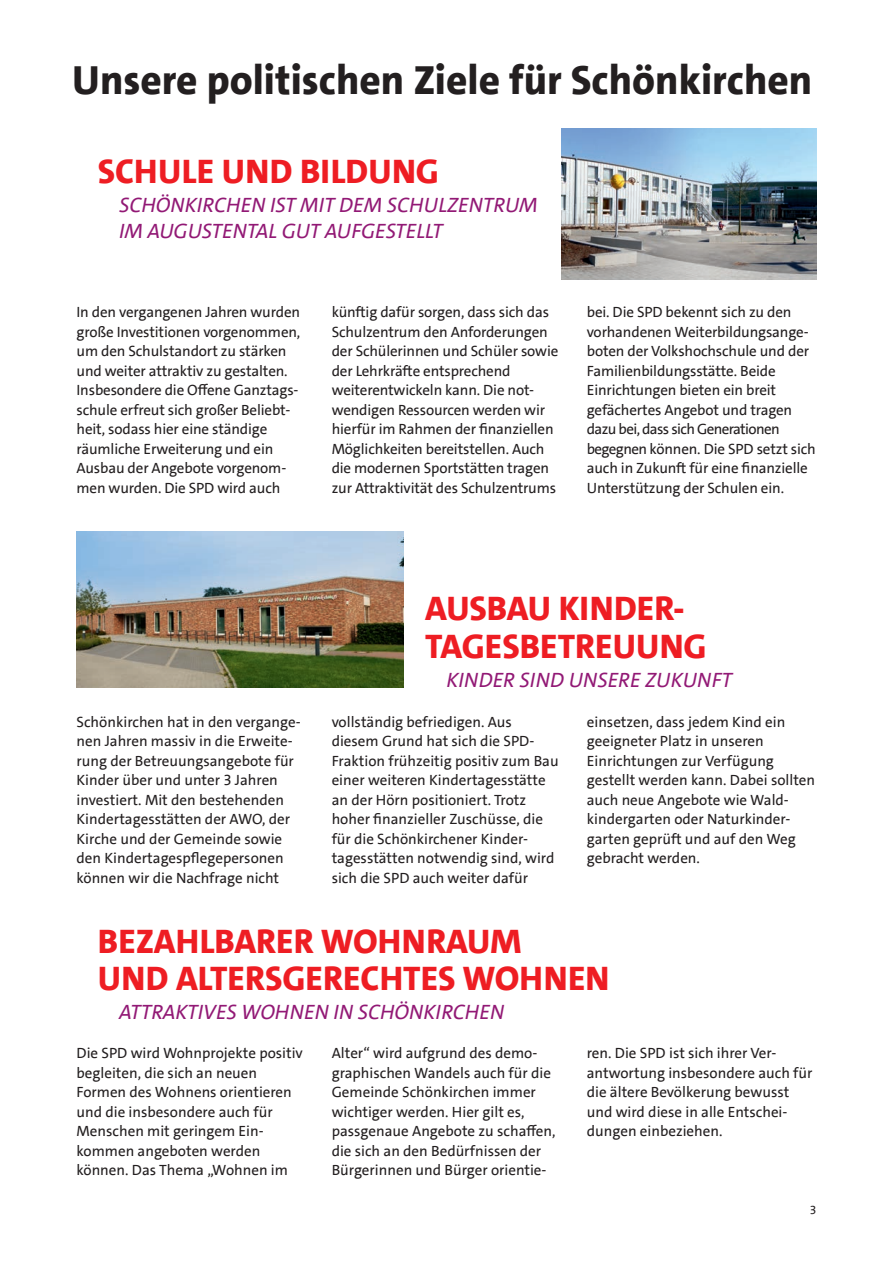
<style>
.page{position:relative;width:893px;height:1263px;background:#fff}
.page>*{position:absolute;margin:0;border:0;box-sizing:border-box;transform-origin:0 0}
.t1{font:800 41.25px "SPD The Sans";color:#231f20}
.t2{font:800 34.5px/37.5px "SPD The Sans Versal";color:#ee1d23}
.t3{font:italic 21px/25.2px "SPD The Sans Versal";color:#921975}
.t4{font:15px/19.5px "SPD The Sans";color:#231f20}
.t5{font:12px "SPD The Sans";color:#231f20}
</style>
<div class="page">
<svg style="left:76px;top:128px;width:741px;height:560px"></svg>
<h1 class="t1" style="left:72px;top:54px;width:741px">Unsere politischen Ziele für Schönkirchen</h1>
<h2 class="t2" style="left:98px;top:153px;width:343px">SCHULE UND BILDUNG</h2>
<h3 class="t3" style="left:119px;top:193px;width:420px">SCHÖNKIRCHEN IST MIT DEM SCHULZENTRUM<br>IM AUGUSTENTAL GUT AUFGESTELLT</h3>
<p class="t4" style="left:77px;top:303px;width:225px">In den vergangenen Jahren wurden große Investitionen vorgenommen, um den Schulstandort zu stärken und weiter attraktiv zu gestalten.<br>Insbesondere die Offene Ganztags&shy;schule erfreut sich großer Beliebt&shy;heit, sodass hier eine ständige räumliche Erweiterung und ein<br>Ausbau der Angebote vorgenom&shy;men wurden. Die SPD wird auch</p>
<p class="t4" style="left:332px;top:303px;width:228px">künftig dafür sorgen, dass sich das Schulzentrum den Anforderungen der Schülerinnen und Schüler sowie der Lehrkräfte entsprechend weiterentwickeln kann. Die not&shy;wendigen Ressourcen werden wir hierfür im Rahmen der finanziellen Möglichkeiten bereitstellen. Auch die modernen Sportstätten tragen zur Attraktivität des Schulzentrums</p>
<p class="t4" style="left:587px;top:303px;width:231px">bei. Die SPD bekennt sich zu den vorhandenen Weiterbildungsange&shy;boten der Volkshochschule und der Familienbildungsstätte. Beide Einrichtungen bieten ein breit gefächertes Angebot und tragen dazu bei, dass sich Generationen begegnen können. Die SPD setzt sich auch in Zukunft für eine finanzielle Unterstützung der Schulen ein.</p>
<h2 class="t2" style="left:425px;top:590px;width:283px">AUSBAU KINDER-<br>TAGESBETREUUNG</h2>
<h3 class="t3" style="left:446px;top:668px;width:287px">KINDER SIND UNSERE ZUKUNFT</h3>
<p class="t4" style="left:77px;top:712px;width:226px">Schönkirchen hat in den vergange&shy;nen Jahren massiv in die Erweite&shy;rung der Betreuungsangebote für<br>Kinder über und unter 3 Jahren investiert. Mit den bestehenden<br>Kindertagesstätten der AWO, der<br>Kirche und der Gemeinde sowie den Kindertagespflegepersonen können wir die Nachfrage nicht</p>
<p class="t4" style="left:332px;top:712px;width:229px">vollständig befriedigen. Aus diesem Grund hat sich die SPD-<br>Fraktion frühzeitig positiv zum Bau einer weiteren Kindertagesstätte an der Hörn positioniert. Trotz hoher finanzieller Zuschüsse, die für die Schönkirchener Kinder&shy;tagesstätten notwendig sind, wird sich die SPD auch weiter dafür</p>
<p class="t4" style="left:587px;top:712px;width:230px">einsetzen, dass jedem Kind ein geeigneter Platz in unseren<br>Einrichtungen zur Verfügung gestellt werden kann. Dabei sollten auch neue Angebote wie Wald&shy;kindergarten oder Naturkinder&shy;garten geprüft und auf den Weg gebracht werden.</p>
<h2 class="t2" style="left:98px;top:922px;width:513px">BEZAHLBARER WOHNRAUM<br>UND ALTERSGERECHTES WOHNEN</h2>
<h3 class="t3" style="left:119px;top:1000px;width:387px">ATTRAKTIVES WOHNEN IN SCHÖNKIRCHEN</h3>
<p class="t4" style="left:77px;top:1044px;width:228px">Die SPD wird Wohnprojekte positiv begleiten, die sich an neuen<br>Formen des Wohnens orientieren und die insbesondere auch für<br>Menschen mit geringem Ein&shy;kommen angeboten werden können. Das Thema „Wohnen im</p>
<p class="t4" style="left:332px;top:1044px;width:225px">Alter“ wird aufgrund des demo&shy;graphischen Wandels auch für die<br>Gemeinde Schönkirchen immer wichtiger werden. Hier gilt es, passgenaue Angebote zu schaffen, die sich an den Bedürfnissen der<br>Bürgerinnen und Bürger orientie-</p>
<p class="t4" style="left:587px;top:1044px;width:227px">ren. Die SPD ist sich ihrer Ver&shy;antwortung insbesondere auch für die ältere Bevölkerung bewusst und wird diese in alle Entschei&shy;dungen einbeziehen.</p>
<p class="t5" style="left:810px;top:1203px;width:8px">3</p>
</div>
